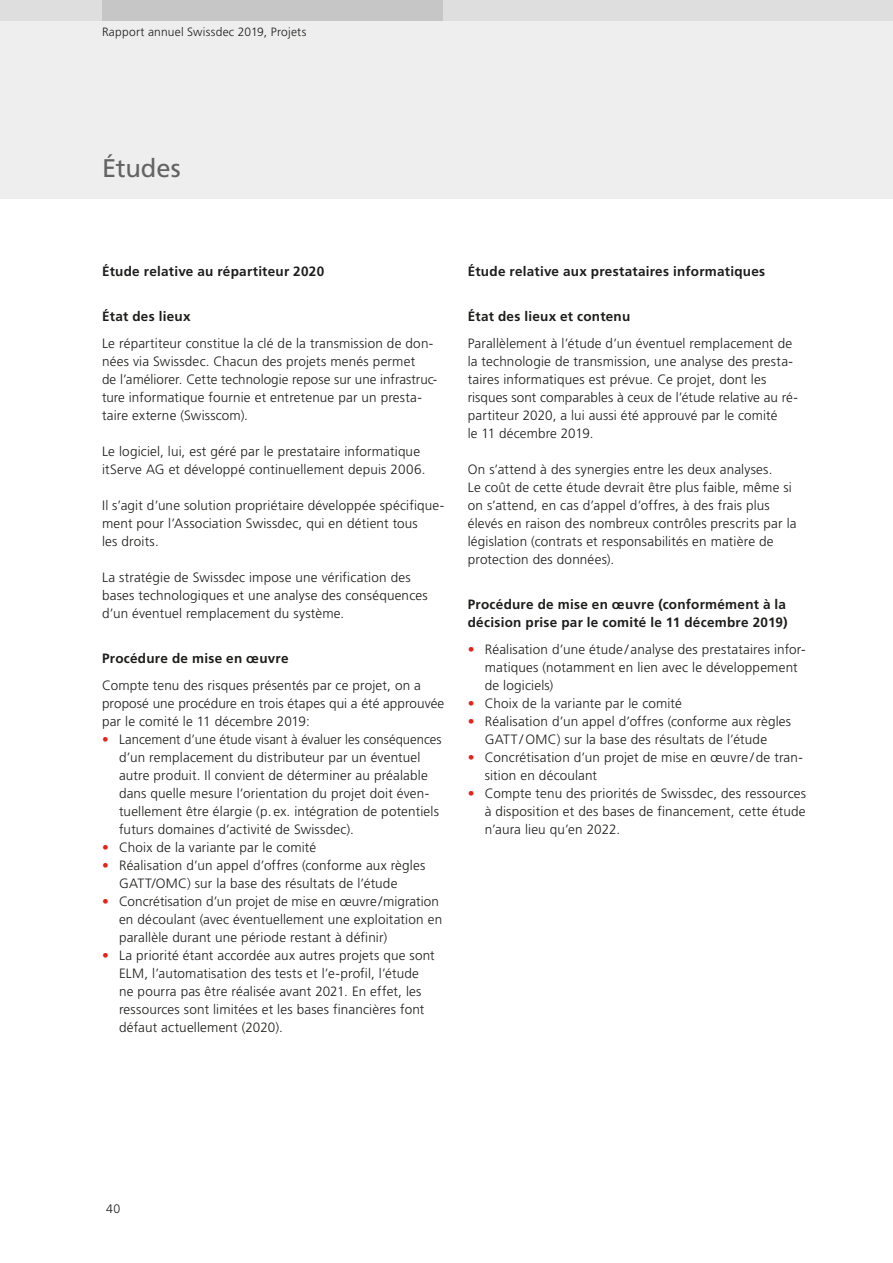
<style>
.page{position:relative;width:893px;height:1263px;background:#fff}
.page>*{position:absolute;margin:0;border:0;box-sizing:border-box;transform-origin:0 0}
.t1{font:25.5px "Frutiger LT Std";color:#646363}
.t2{font:300 13.5px/18px "Frutiger LT Std";letter-spacing:.01em;color:#1d1d1b}
.t3{font:700 13.5px/18px "Frutiger LT Std";letter-spacing:.02em;color:#1d1d1b}
.t4{font:300 12.3px "Frutiger LT Std";color:#1d1d1b}
.t5{font:300 12px "Frutiger LT Std";letter-spacing:.02em;color:#1d1d1b}
.s1{color:#e5231b}
</style>
<div class="page">
<div style="left:0;top:0;width:893px;height:199px;background:#eee"></div>
<div style="left:0;top:0;width:893px;height:20px;background:#dedede"></div>
<div style="left:102px;top:0;width:340px;height:20px;background:#c6c6c6"></div>
<p class="t5" style="left:102px;top:25px;width:206px">Rapport annuel Swissdec 2019, Projets</p>
<h1 class="t1" style="left:102px;top:153px;width:80px">Études</h1>
<p class="t3" style="left:102px;top:262px;width:224px">Étude relative au répartiteur 2020</p>
<p class="t3" style="left:102px;top:307px;width:90px">État des lieux</p>
<p class="t2" style="left:102px;top:334px;width:337px">Le répartiteur constitue la clé de la transmission de don&shy;nées via Swissdec. Chacun des projets menés permet<br>de l’améliorer. Cette technologie repose sur une infrastruc&shy;ture informatique fournie et entretenue par un presta&shy;taire externe (Swisscom).</p>
<p class="t2" style="left:102px;top:442px;width:325px">Le logiciel, lui, est géré par le prestataire informatique itServe AG et développé continuellement depuis 2006.</p>
<p class="t2" style="left:102px;top:496px;width:344px">Il s’agit d’une solution propriétaire développée spécifique&shy;ment pour l’Association Swissdec, qui en détient tous<br>les droits.</p>
<p class="t2" style="left:102px;top:568px;width:327px">La stratégie de Swissdec impose une vérification des bases technologiques et une analyse des conséquences d’un éventuel remplacement du système.</p>
<p class="t3" style="left:102px;top:649px;width:188px">Procédure de mise en œuvre</p>
<p class="t2" style="left:102px;top:676px;width:344px">Compte tenu des risques présentés par ce projet, on a proposé une procédure en trois étapes qui a été approuvée par le comité le 11 décembre 2019:</p>
<p class="t2" style="left:119px;top:730px;width:324px;text-indent:-17px"><span class="s1">•</span> Lancement d’une étude visant à évaluer les conséquences d’un remplacement du distributeur par un éventuel autre produit. Il convient de déterminer au préalable dans quelle mesure l’orientation du projet doit éven&shy;tuellement être élargie (p. ex. intégration de potentiels futurs domaines d’activité de Swissdec).</p>
<p class="t2" style="left:102px;top:838px;width:216px"><span class="s1">•</span> Choix de la variante par le comité</p>
<p class="t2" style="left:119px;top:856px;width:308px;text-indent:-17px"><span class="s1">•</span> Réalisation d’un appel d’offres (conforme aux règles<br>GATT/OMC) sur la base des résultats de l’étude</p>
<p class="t2" style="left:119px;top:892px;width:325px;text-indent:-17px"><span class="s1">•</span> Concrétisation d’un projet de mise en œuvre /migration en découlant (avec éventuellement une exploitation en parallèle durant une période restant à définir)</p>
<p class="t2" style="left:119px;top:946px;width:317px;text-indent:-17px"><span class="s1">•</span> La priorité étant accordée aux autres projets que sont ELM, l’automatisation des tests et l’e-profil, l’étude ne pourra pas être réalisée avant 2021. En effet, les ressources sont limitées et les bases financières font défaut actuellement (2020).</p>
<p class="t3" style="left:468px;top:262px;width:299px">Étude relative aux prestataires informatiques</p>
<p class="t3" style="left:468px;top:307px;width:164px">État des lieux et contenu</p>
<p class="t2" style="left:468px;top:334px;width:332px">Parallèlement à l’étude d’un éventuel remplacement de la technologie de transmission, une analyse des presta&shy;taires informatiques est prévue. Ce projet, dont les risques sont comparables à ceux de l’étude relative au ré&shy;partiteur 2020, a lui aussi été approuvé par le comité<br>le 11 décembre 2019.</p>
<p class="t2" style="left:468px;top:460px;width:330px">On s’attend à des synergies entre les deux analyses.<br>Le coût de cette étude devrait être plus faible, même si on s’attend, en cas d’appel d’offres, à des frais plus élevés en raison des nombreux contrôles prescrits par la législation (contrats et responsabilités en matière de protection des données).</p>
<p class="t3" style="left:468px;top:595px;width:321px">Procédure de mise en œuvre (conformément à la décision prise par le comité le 11 décembre 2019)</p>
<p class="t2" style="left:485px;top:640px;width:322px;text-indent:-17px"><span class="s1">•</span> Réalisation d’une étude / analyse des prestataires infor&shy;matiques (notamment en lien avec le développement de logiciels)</p>
<p class="t2" style="left:468px;top:694px;width:216px"><span class="s1">•</span> Choix de la variante par le comité</p>
<p class="t2" style="left:468px;top:712px;width:325px;text-align:center"><span class="s1">•</span> Réalisation d’un appel d’offres (conforme aux règles<br>GATT / OMC) sur la base des résultats de l’étude</p>
<p class="t2" style="left:485px;top:748px;width:320px;text-indent:-17px"><span class="s1">•</span> Concrétisation d’un projet de mise en œuvre / de tran&shy;sition en découlant</p>
<p class="t2" style="left:485px;top:784px;width:323px;text-align:justify;text-indent:-17px"><span class="s1">•</span> Compte tenu des priorités de Swissdec, des ressources à disposition et des bases de financement, cette étude n’aura lieu qu’en 2022.</p>
<p class="t4" style="left:106px;top:1201px;width:15px">40</p>
</div>
